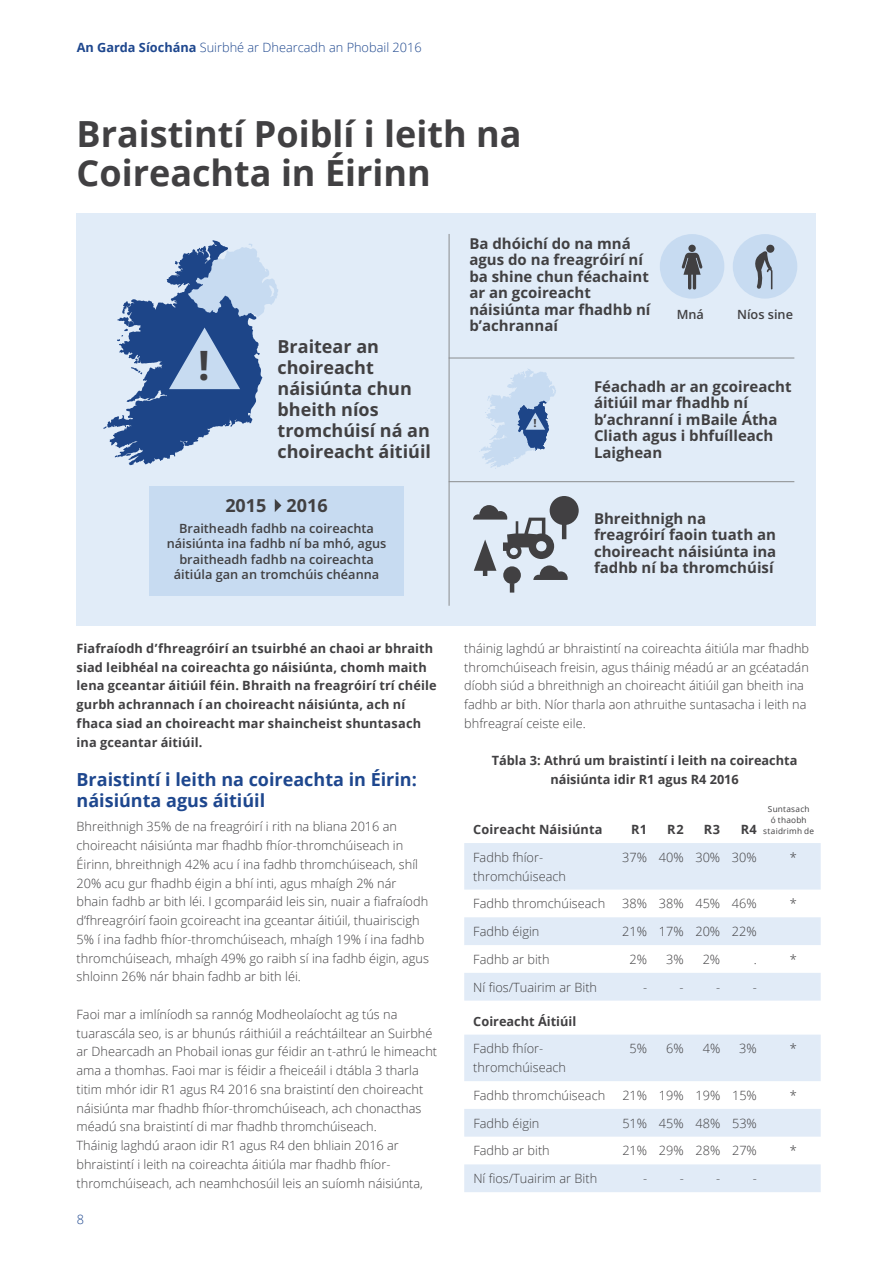
<style>
.page{position:relative;width:893px;height:1263px;background:#fff}
.page>*{position:absolute;margin:0;border:0;box-sizing:border-box;transform-origin:0 0}
.t1{font:700 40.8px "Open Sans";color:#414042}
.t2{font:700 36px/39px "Open Sans";color:#414042}
.t3{font:700 18px/21px "Open Sans";color:#414042}
.t4{font:700 18px/21px "Open Sans";color:#1e478e}
.t5{font:700 15px/16.5px "Open Sans";color:#414042}
.t6{font:300 12.75px/18.8px "Open Sans";color:#414042}
.t7{font:700 12.75px/18.8px "Open Sans";letter-spacing:.01em;color:#414042}
.t8{font:600 12.75px/15.3px "Open Sans";color:#414042;text-align:center}
.t9{font:300 12.75px "Open Sans";color:#1e478e}
.t10{font:700 11.25px "Open Sans";color:#414042}
.t11{font:8.25px/11.2px "Open Sans";letter-spacing:.025em;color:#414042;text-align:center}
.s1{font-weight:700}
</style>
<div class="page">
<div style="left:77px;top:213px;width:739px;height:412px;background:#e1ecf8"></div>
<hr style="left:449px;top:234px;width:1px;height:372px;background:#8a8c8e">
<div style="left:733px;top:234px;width:64px;height:65px;background:#c7dbf1;border-radius:50%"></div>
<hr style="left:449px;top:358px;width:345px;height:1px;background:#8a8c8e">
<hr style="left:449px;top:481px;width:345px;height:1px;background:#8a8c8e">
<div style="left:149px;top:487px;width:255px;height:109px;background:#c7dbf1"></div>
<svg style="left:103px;top:240px;width:175px;height:225px"></svg>
<svg style="left:275px;top:499px;width:6px;height:13px"></svg>
<svg style="left:755px;top:251px;width:17px;height:38px"></svg>
<div style="left:766px;top:245px;width:8px;height:8px;background:#414042;border-radius:50%"></div>
<div style="left:660px;top:234px;width:64px;height:65px;background:#c7dbf1;border-radius:50%"></div>
<svg style="left:681px;top:253px;width:22px;height:37px"></svg>
<div style="left:688px;top:245px;width:8px;height:7px;background:#414042;border-radius:50%"></div>
<svg style="left:479px;top:369px;width:77px;height:99px"></svg>
<div style="left:550px;top:496px;width:29px;height:29px;background:#414042;border-radius:50%"></div>
<svg style="left:503px;top:566px;width:18px;height:18px"></svg>
<hr style="left:510px;top:583px;width:4px;height:10px;background:#414042">
<svg style="left:473px;top:505px;width:95px;height:75px"></svg>
<svg style="left:464px;top:843px;width:357px;height:349px;fill:#e1ebf7"></svg>
<p class="t9" style="left:77px;top:39px;width:346px"><span class="s1">An Garda Síochána</span> Suirbhé ar Dhearcadh an Phobail 2016</p>
<h2 class="t2" style="left:77px;top:113px;width:446px">Braistintí Poiblí i leith na<br>Coireachta in Éirinn</h2>
<p class="t5" style="left:469px;top:235px;width:183px">Ba dhóichí do na mná agus do na freagróirí ní ba shine chun féachaint ar an gcoireacht náisiúnta mar fhadhb ní b’achrannaí</p>
<p class="t8" style="left:677px;top:306px;width:29px">Mná</p>
<p class="t8" style="left:737px;top:306px;width:58px">Níos sine</p>
<h1 class="t1" style="left:198px;top:336px;width:13px">!</h1>
<h3 class="t3" style="left:278px;top:335px;width:155px">Braitear an choireacht náisiúnta chun bheith níos tromchúisí ná an choireacht áitiúil</h3>
<h3 class="t3" style="left:225px;top:495px;width:104px">2015 2016</h3>
<p class="t8" style="left:167px;top:520px;width:221px">Braitheadh fadhb na coireachta náisiúnta ina fadhb ní ba mhó, agus braitheadh fadhb na coireachta áitiúla gan an tromchúis chéanna</p>
<p class="t7" style="left:77px;top:638px;width:362px">Fiafraíodh d’fhreagróirí an tsuirbhé an chaoi ar bhraith siad leibhéal na coireachta go náisiúnta, chomh maith lena gceantar áitiúil féin. Bhraith na freagróirí trí chéile gurbh achrannach í an choireacht náisiúnta, ach ní fhaca siad an choireacht mar shaincheist shuntasach ina gceantar áitiúil.</p>
<h3 class="t4" style="left:77px;top:769px;width:342px">Braistintí i leith na coireachta in Éirin: náisiúnta agus áitiúil</h3>
<p class="t6" style="left:77px;top:817px;width:354px">Bhreithnigh 35% de na freagróirí i rith na bliana 2016 an choireacht náisiúnta mar fhadhb fhíor-thromchúiseach in Éirinn, bhreithnigh 42% acu í ina fadhb thromchúiseach, shíl 20% acu gur fhadhb éigin a bhí inti, agus mhaígh 2% nár bhain fadhb ar bith léi. I gcomparáid leis sin, nuair a fiafraíodh d’fhreagróirí faoin gcoireacht ina gceantar áitiúil, thuairiscigh 5% í ina fadhb fhíor-thromchúiseach, mhaígh 19% í ina fadhb thromchúiseach, mhaígh 49% go raibh sí ina fadhb éigin, agus shloinn 26% nár bhain fadhb ar bith léi.</p>
<p class="t6" style="left:77px;top:1004px;width:362px">Faoi mar a imlíníodh sa rannóg Modheolaíocht ag tús na tuarascála seo, is ar bhunús ráithiúil a reáchtáiltear an Suirbhé ar Dhearcadh an Phobail ionas gur féidir an t-athrú le himeacht ama a thomhas. Faoi mar is féidir a fheiceáil i dtábla 3 tharla titim mhór idir R1 agus R4 2016 sna braistintí den choireacht náisiúnta mar fhadhb fhíor-thromchúiseach, ach chonacthas méadú sna braistintí di mar fhadhb thromchúiseach.<br>Tháinig laghdú araon idir R1 agus R4 den bhliain 2016 ar bhraistintí i leith na coireachta áitiúla mar fhadhb fhíor&shy;thromchúiseach, ach neamhchosúil leis an suíomh náisiúnta,</p>
<p class="t9" style="left:77px;top:1211px;width:9px">8</p>
<p class="t10" style="left:533px;top:415px;width:5px">!</p>
<p class="t5" style="left:594px;top:378px;width:199px">Féachadh ar an gcoireacht áitiúil mar fhadhb ní b’achranní i mBaile Átha<br>Cliath agus i bhfuílleach<br>Laighean</p>
<p class="t5" style="left:594px;top:509px;width:184px">Bhreithnigh na freagróirí faoin tuath an choireacht náisiúnta ina fadhb ní ba thromchúisí</p>
<p class="t6" style="left:464px;top:638px;width:346px">tháinig laghdú ar bhraistintí na coireachta áitiúla mar fhadhb thromchúiseach freisin, agus tháinig méadú ar an gcéatadán díobh siúd a bhreithnigh an choireacht áitiúil gan bheith ina fadhb ar bith. Níor tharla aon athruithe suntasacha i leith na bhfreagraí ceiste eile.</p>
<p class="t7" style="left:492px;top:751px;width:307px;text-align:center">Tábla 3: Athrú um braistintí i leith na coireachta náisiúnta idir R1 agus R4 2016</p>
<p class="t7" style="left:473px;top:820px;width:131px">Coireacht Náisiúnta</p>
<p class="t7" style="left:631px;top:820px;width:17px">R1</p>
<p class="t7" style="left:667px;top:820px;width:18px">R2</p>
<p class="t7" style="left:704px;top:820px;width:18px">R3</p>
<p class="t7" style="left:741px;top:820px;width:17px">R4</p>
<p class="t11" style="left:763px;top:803px;width:52px">Suntasach<br>ó thaobh staidrimh de</p>
<p class="t6" style="left:473px;top:847px;width:94px">Fadhb fhíor&shy;thromchúiseach</p>
<p class="t6" style="left:622px;top:847px;width:136px">37% 40% 30% 30%</p>
<p class="t6" style="left:790px;top:847px;width:9px">*</p>
<p class="t6" style="left:473px;top:894px;width:133px">Fadhb thromchúiseach</p>
<p class="t6" style="left:622px;top:894px;width:136px">38% 38% 45% 46%</p>
<p class="t6" style="left:790px;top:894px;width:9px">*</p>
<p class="t6" style="left:473px;top:922px;width:68px">Fadhb éigin</p>
<p class="t6" style="left:622px;top:922px;width:136px">21% 17% 20% 22%</p>
<p class="t6" style="left:473px;top:949px;width:78px">Fadhb ar bith</p>
<p class="t6" style="left:630px;top:949px;width:19px">2%</p>
<p class="t6" style="left:666px;top:949px;width:19px">3%</p>
<p class="t6" style="left:703px;top:949px;width:19px">2%</p>
<p class="t6" style="left:754px;top:949px;width:5px">.</p>
<p class="t6" style="left:790px;top:949px;width:9px">*</p>
<p class="t6" style="left:473px;top:977px;width:125px">Ní fios/Tuairim ar Bith</p>
<p class="t6" style="left:643px;top:977px;width:6px">-</p>
<p class="t6" style="left:680px;top:977px;width:6px">-</p>
<p class="t6" style="left:716px;top:977px;width:6px">-</p>
<p class="t6" style="left:753px;top:977px;width:6px">-</p>
<p class="t7" style="left:473px;top:1011px;width:104px">Coireacht Áitiúil</p>
<p class="t6" style="left:473px;top:1039px;width:94px">Fadhb fhíor&shy;thromchúiseach</p>
<p class="t6" style="left:630px;top:1039px;width:19px">5%</p>
<p class="t6" style="left:666px;top:1039px;width:19px">6%</p>
<p class="t6" style="left:703px;top:1039px;width:19px">4%</p>
<p class="t6" style="left:739px;top:1039px;width:19px">3%</p>
<p class="t6" style="left:790px;top:1039px;width:9px">*</p>
<p class="t6" style="left:473px;top:1085px;width:133px">Fadhb thromchúiseach</p>
<p class="t6" style="left:622px;top:1085px;width:136px">21% 19% 19% 15%</p>
<p class="t6" style="left:790px;top:1085px;width:9px">*</p>
<p class="t6" style="left:473px;top:1113px;width:68px">Fadhb éigin</p>
<p class="t6" style="left:622px;top:1113px;width:136px">51% 45% 48% 53%</p>
<p class="t6" style="left:473px;top:1141px;width:78px">Fadhb ar bith</p>
<p class="t6" style="left:622px;top:1141px;width:136px">21% 29% 28% 27%</p>
<p class="t6" style="left:790px;top:1141px;width:9px">*</p>
<p class="t6" style="left:473px;top:1169px;width:125px">Ní fios/Tuairim ar Bith</p>
<p class="t6" style="left:643px;top:1169px;width:6px">-</p>
<p class="t6" style="left:680px;top:1169px;width:6px">-</p>
<p class="t6" style="left:716px;top:1169px;width:6px">-</p>
<p class="t6" style="left:753px;top:1169px;width:6px">-</p>
</div>
